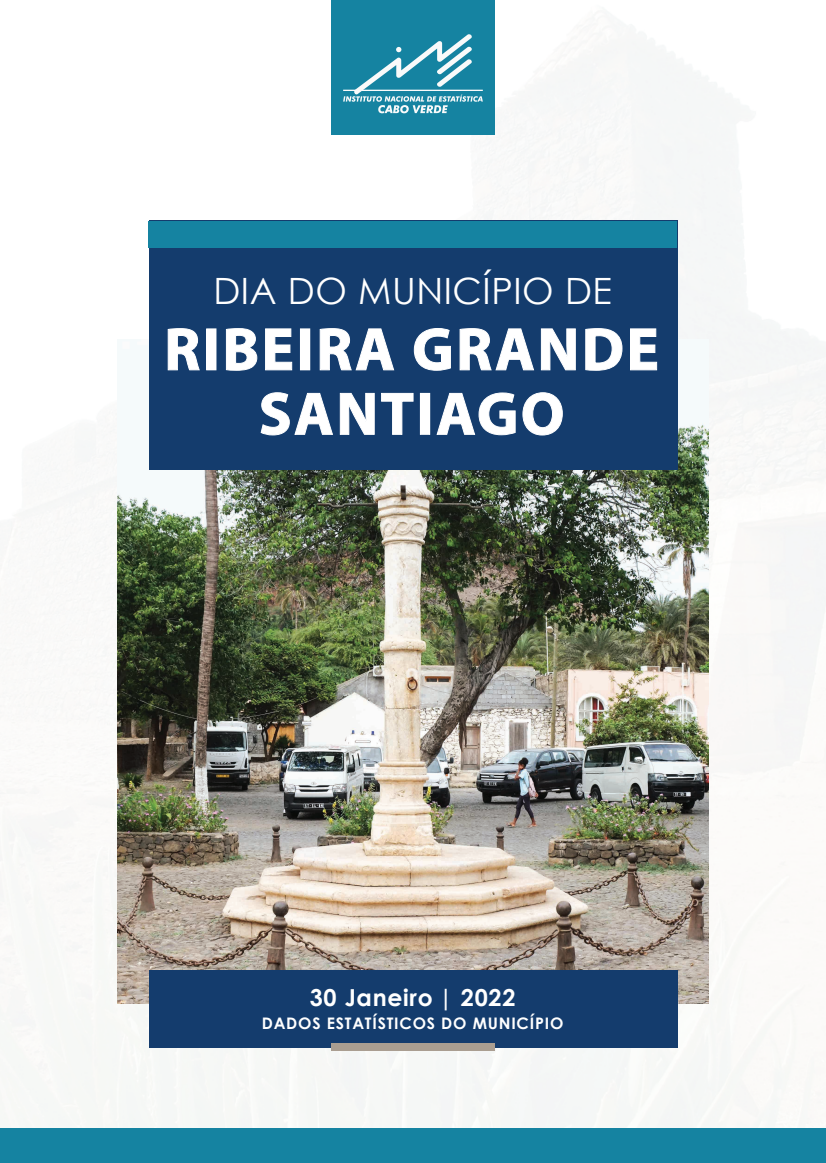
<style>
.page{position:relative;width:826px;height:1163px;background:#fff}
.page>*{position:absolute;margin:0;border:0;box-sizing:border-box;transform-origin:0 0}
.t1{font:700 60.75px/64.5px "Myriad Pro";letter-spacing:.04em;color:#fff;text-align:center}
.t2{font:36.3px "Century Gothic";letter-spacing:.015em;color:#fff}
.t3{font:700 23.4px "Century Gothic";letter-spacing:.03em;color:#fff}
.t4{font:700 15.9px "Century Gothic";letter-spacing:.05em;color:#fff}
</style>
<div class="page">
<img style="left:0;top:0;width:826px;height:1128px">
<img style="left:117px;top:340px;width:591px;height:664px">
<div style="left:331px;top:0;width:163px;height:134px;background:#1583a1"></div>
<svg style="left:343px;top:34px;width:140px;height:79px"></svg>
<div style="left:149px;top:221px;width:528px;height:249px;background:#143c6d"></div>
<div style="left:0;top:1128px;width:826px;height:35px;background:#1583a1"></div>
<div style="left:149px;top:221px;width:528px;height:27px;background:#1583a1"></div>
<svg style="left:168px;top:328px;width:32px;height:42px"></svg>
<div style="left:206px;top:329px;width:10px;height:41px;border:1px solid #fff"></div>
<svg style="left:226px;top:328px;width:31px;height:43px"></svg>
<svg style="left:265px;top:329px;width:27px;height:41px"></svg>
<div style="left:300px;top:329px;width:10px;height:41px;border:1px solid #fff"></div>
<svg style="left:320px;top:328px;width:74px;height:42px"></svg>
<svg style="left:414px;top:328px;width:37px;height:43px"></svg>
<svg style="left:460px;top:328px;width:74px;height:42px"></svg>
<svg style="left:541px;top:328px;width:34px;height:42px"></svg>
<svg style="left:585px;top:328px;width:37px;height:43px"></svg>
<svg style="left:630px;top:329px;width:27px;height:41px"></svg>
<svg style="left:261px;top:392px;width:72px;height:43px"></svg>
<svg style="left:340px;top:393px;width:34px;height:42px"></svg>
<svg style="left:381px;top:393px;width:32px;height:42px"></svg>
<div style="left:420px;top:393px;width:10px;height:42px;border:1px solid #fff"></div>
<svg style="left:437px;top:393px;width:78px;height:42px"></svg>
<svg style="left:522px;top:392px;width:40px;height:43px"></svg>
<div style="left:149px;top:970px;width:528px;height:78px;background:#143c6d"></div>
<div style="left:331px;top:1044px;width:164px;height:7px;background:#aa9e91"></div>
<h2 class="t2" style="left:213px;top:269px;width:400px">DIA DO MUNICÍPIO DE</h2>
<h1 class="t1" style="left:164px;top:315px;width:496px">RIBEIRA GRANDE<br>SANTIAGO</h1>
<h3 class="t3" style="left:310px;top:983px;width:207px">30 Janeiro | 2022</h3>
<p class="t4" style="left:262px;top:1013px;width:303px">DADOS ESTATÍSTICOS DO MUNICÍPIO</p>
</div>
